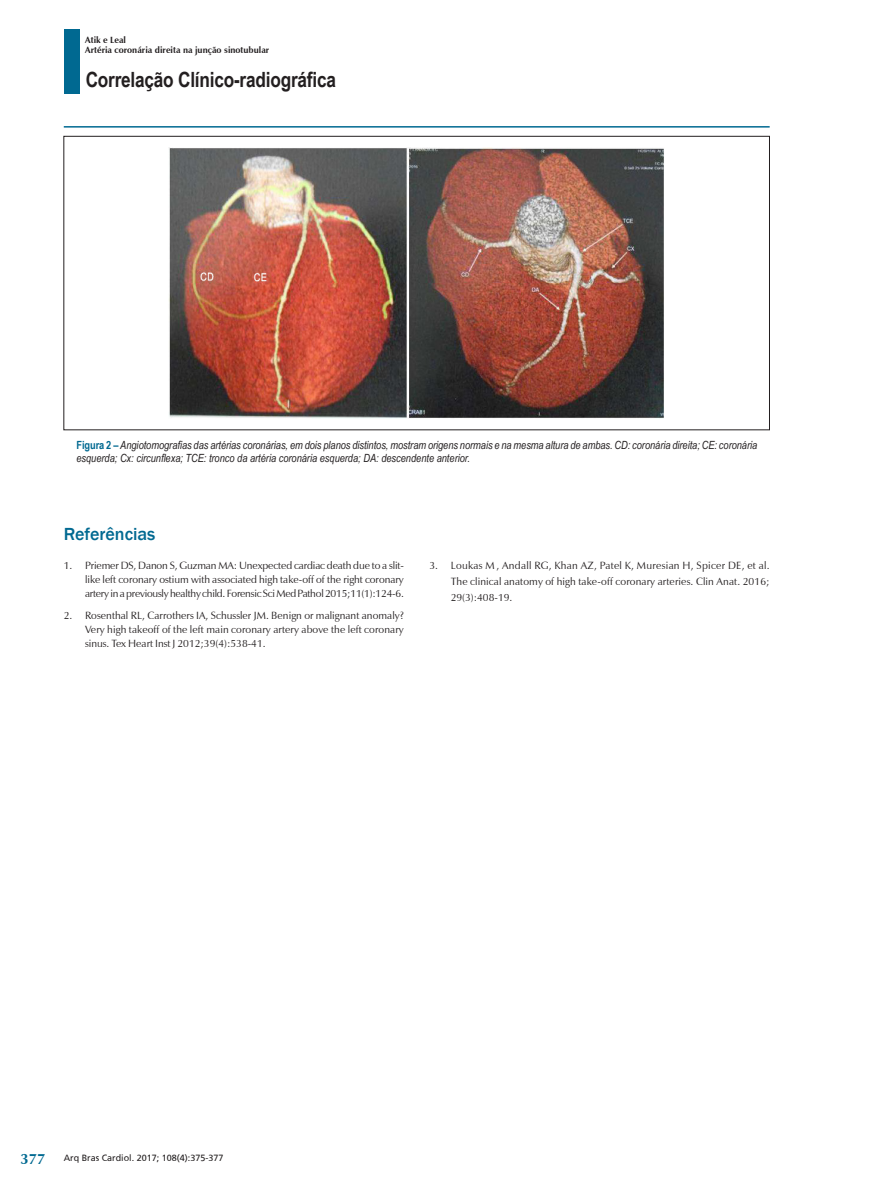
<style>
.page{position:relative;width:893px;height:1191px;background:#fff}
.page>*{position:absolute;margin:0;border:0;box-sizing:border-box;transform-origin:0 0}
.t1{font:700 21px "Arial Narrow";letter-spacing:-.01em;color:#231f20}
._02_-_TITULO_-_MATER{font:500 18px "Franklin Gothic";color:#006991}
.t2{font:700 15px "Zapf Humanist 601 BT";color:#006991}
._06_-_LEGENDA_FIGURA{font:italic 11.25px/13.5px "Arial Narrow";color:#231f20}
._05_-_REFERENCIAS{font:10.5px/14px "Zapf Humanist 601 BT";color:#231f20;text-align:justify}
.t3{font:700 9px "Zapf Humanist 601 BT";color:#231f20}
.t4{font:9px "Frutiger";color:#231f20}
.s1{font-weight:700;font-style:normal;color:#006991}
</style>
<div class="page">
<hr style="left:64px;top:126px;width:706px;height:2px;background:#006991">
<div style="left:64px;top:29px;width:16px;height:65px;background:#006991"></div>
<img style="left:169px;top:147px;width:495px;height:271px">
<p class="t3" style="left:85px;top:34px;width:42px">Atik e Leal</p>
<p class="t3" style="left:85px;top:45px;width:186px">Artéria coronária direita na junção sinotubular</p>
<h1 class="t1" style="left:86px;top:64px;width:252px">Correlação Clínico-radiográfica</h1>
<p class="_06_-_LEGENDA_FIGURA" style="left:76px;top:438px;width:682px"><span class="s1">Figura 2 –</span> Angiotomografias das artérias coronárias, em dois planos distintos, mostram origens normais e na mesma altura de ambas. CD: coronária direita; CE: coronária esquerda; Cx: circunflexa; TCE: tronco da artéria coronária esquerda; DA: descendente anterior.</p>
<p class="_02_-_TITULO_-_MATER" style="left:64px;top:523px;width:93px">Referências</p>
<p class="_05_-_REFERENCIAS" style="left:85px;top:558px;width:320px;text-indent:-21px">1. Priemer DS, Danon S, Guzman MA: Unexpected cardiac death due to a slit&shy;like left coronary ostium with associated high take-off of the right coronary artery in a previously healthy child. Forensic Sci Med Pathol 2015;11(1):124-6.</p>
<p class="_05_-_REFERENCIAS" style="left:85px;top:608px;width:320px;text-indent:-21px">2. Rosenthal RL, Carrothers IA, Schussler JM. Benign or malignant anomaly?<br>Very high takeoff of the left main coronary artery above the left coronary sinus. Tex Heart Inst J 2012;39(4):538-41.</p>
<p class="_05_-_REFERENCIAS" style="left:451px;top:557px;width:321px;line-height:16px;text-indent:-21px">3. Loukas M , Andall RG, Khan AZ, Patel K, Muresian H, Spicer DE, et al.<br>The clinical anatomy of high take-off coronary arteries. Clin Anat. 2016; 29(3):408-19.</p>
<h3 class="t2" style="left:20px;top:1149px;width:26px">377</h3>
<p class="t4" style="left:64px;top:1153px;width:161px">Arq Bras Cardiol. 2017; 108(4):375-377</p>
</div>
